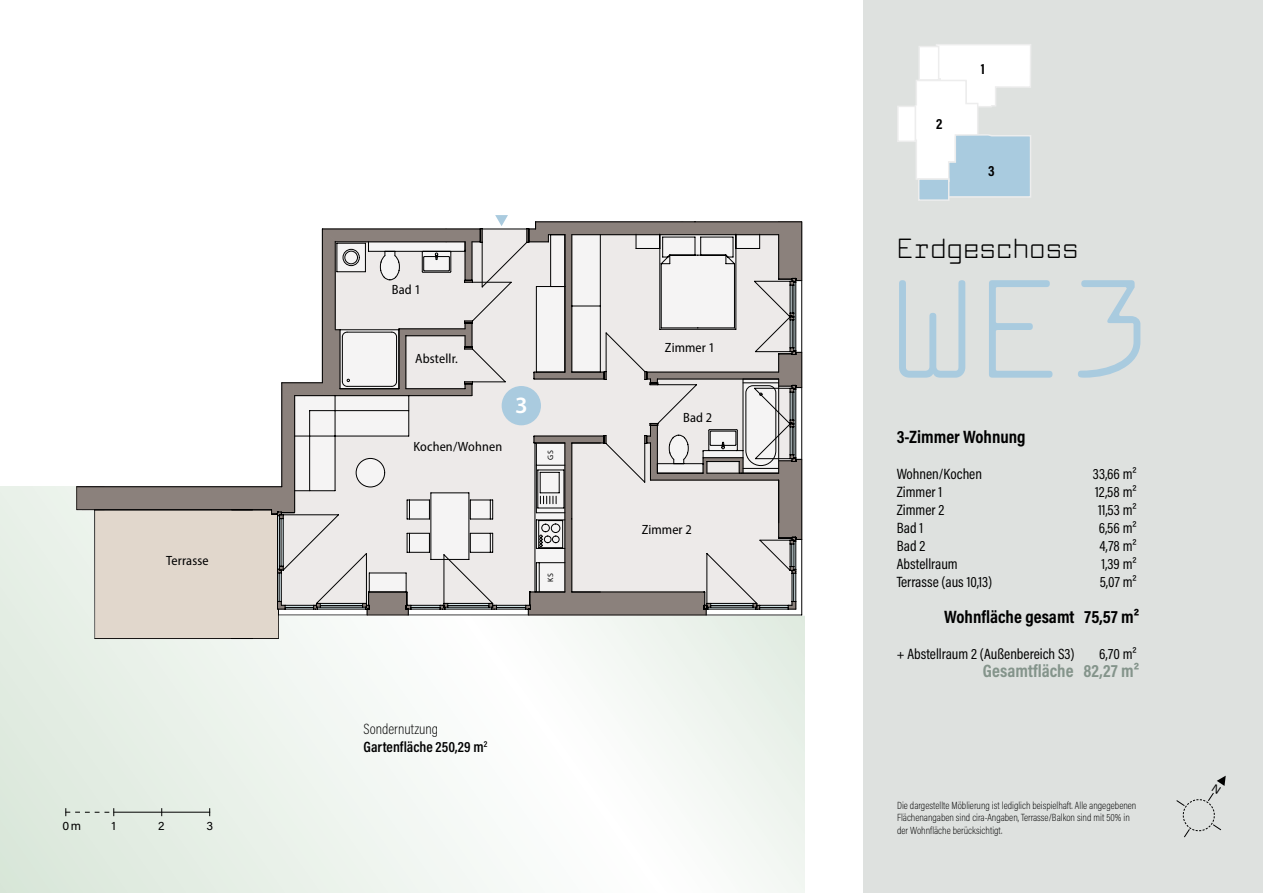
<style>
.page{position:relative;width:1263px;height:893px;background:#fff}
.page>*{position:absolute;margin:0;border:0;box-sizing:border-box;transform-origin:0 0}
.t1{font:135px "Larabiefont Rg";color:#a9cbdf}
.t2{font:26.85px "Larabiefont Rg";color:#000}
.t3{font:600 23.55px "Myriad Pro";color:#fff}
.t4{font:700 18px "Acumin Pro Cond";color:#000}
.t5{font:700 18px "Acumin Pro Cond";color:#84948b}
.t6{font:15px "Acumin Pro Cond";color:#000}
.t7{font:600 15px/18px "Acumin Pro Cond";color:#000}
.t8{font:700 15px "Acumin Pro Cond";color:#000}
.t9{font:semi-condensed 13.35px "Myriad Pro";letter-spacing:.01em;color:#000}
.t10{font:12.15px "Acumin Pro";color:#000}
.t11{font:200 10.5px/12.6px "Acumin Pro Cond";color:#000}
.t12{font:7.8px "Myriad Pro";color:#000}
.s1{font-weight:200}
</style>
<div class="page">
<svg style="left:0;top:486px;width:804px;height:407px"></svg>
<div style="left:863px;top:0;width:400px;height:893px;background:#dee1df"></div>
<svg style="left:76px;top:221px;width:726px;height:418px"></svg>
<div style="left:502px;top:386px;width:39px;height:39px;background:#aacbdf;border-radius:50%"></div>
<svg style="left:495px;top:215px;width:13px;height:11px"></svg>
<svg style="left:915px;top:44px;width:116px;height:154px"></svg>
<div style="left:897px;top:106px;width:19px;height:36px;background:#fff;border:2px solid #ededed"></div>
<div style="left:918px;top:178px;width:31px;height:23px;background:#a9cbdf;border:2px solid #ededed"></div>
<div style="left:918px;top:46px;width:21px;height:35px;background:#fff;border:2px solid #ededed"></div>
<hr style="left:114px;top:812px;width:96px;height:1px;background:#000">
<svg style="left:65px;top:808px;width:49px;height:8px"></svg>
<svg style="left:1176px;top:776px;width:50px;height:62px"></svg>
<p class="t9" style="left:166px;top:552px;width:44px">Terrasse</p>
<p class="t10" style="left:62px;top:817px;width:20px">0m</p>
<p class="t10" style="left:112px;top:817px;width:6px">1</p>
<p class="t10" style="left:158px;top:817px;width:8px">2</p>
<p class="t10" style="left:206px;top:817px;width:8px">3</p>
<p class="t9" style="left:392px;top:281px;width:30px">Bad 1</p>
<p class="t9" style="left:415px;top:350px;width:44px">Abstellr.</p>
<p class="t9" style="left:414px;top:439px;width:90px">Kochen/Wohnen</p>
<h3 class="t3" style="left:515px;top:390px;width:14px">3</h3>
<p class="t12" style="left:546px;top:460px;width:11px;rotate:-90deg">GS</p>
<p class="t12" style="left:546px;top:582px;width:11px;rotate:-90deg">KS</p>
<h3 class="t7" style="left:364px;top:720px;width:125px"><span class="s1">Sondernutzung<br></span>Gartenfläche 250,29 m<sup>2</sup></h3>
<p class="t9" style="left:665px;top:340px;width:52px">Zimmer 1</p>
<p class="t9" style="left:683px;top:409px;width:30px">Bad 2</p>
<p class="t9" style="left:642px;top:521px;width:52px">Zimmer 2</p>
<h3 class="t8" style="left:936px;top:114px;width:8px">2</h3>
<h3 class="t8" style="left:981px;top:59px;width:6px">1</h3>
<h3 class="t8" style="left:988px;top:161px;width:8px">3</h3>
<h2 class="t2" style="left:897px;top:232px;width:183px">Erdgeschoss</h2>
<h1 class="t1" style="left:891px;top:246px;width:261px">WE3</h1>
<h3 class="t4" style="left:897px;top:425px;width:130px">3-Zimmer Wohnung</h3>
<h3 class="t6" style="left:897px;top:464px;width:87px">Wohnen/Kochen</h3>
<h3 class="t6" style="left:1093px;top:464px;width:45px">33,66 m²</h3>
<h3 class="t6" style="left:897px;top:482px;width:47px">Zimmer 1</h3>
<h3 class="t6" style="left:1095px;top:482px;width:43px">12,58 m²</h3>
<h3 class="t6" style="left:897px;top:500px;width:49px">Zimmer 2</h3>
<h3 class="t6" style="left:1098px;top:500px;width:40px">11,53 m²</h3>
<h3 class="t6" style="left:897px;top:518px;width:28px">Bad 1</h3>
<h3 class="t6" style="left:1099px;top:518px;width:39px">6,56 m²</h3>
<h3 class="t6" style="left:897px;top:536px;width:30px">Bad 2</h3>
<h3 class="t6" style="left:1099px;top:536px;width:39px">4,78 m²</h3>
<h3 class="t6" style="left:897px;top:554px;width:62px">Abstellraum</h3>
<h3 class="t6" style="left:1101px;top:554px;width:37px">1,39 m²</h3>
<h3 class="t6" style="left:897px;top:572px;width:97px">Terrasse (aus 10,13)</h3>
<h3 class="t6" style="left:1100px;top:572px;width:38px">5,07 m²</h3>
<h3 class="t4" style="left:944px;top:605px;width:196px">Wohnfläche gesamt 75,57 m²</h3>
<h3 class="t6" style="left:897px;top:644px;width:179px">+ Abstellraum 2 (Außenbereich S3)</h3>
<h3 class="t6" style="left:1099px;top:644px;width:39px">6,70 m²</h3>
<h3 class="t5" style="left:983px;top:659px;width:158px">Gesamtfläche 82,27 m²</h3>
<p class="t11" style="left:897px;top:799px;width:241px">Die dargestellte Möblierung ist lediglich beispielhaft. Alle angegebenen<br>Flächenangaben sind cira-Angaben, Terrasse/Balkon sind mit 50% in der Wohnfläche berücksichtigt.</p>
</div>
